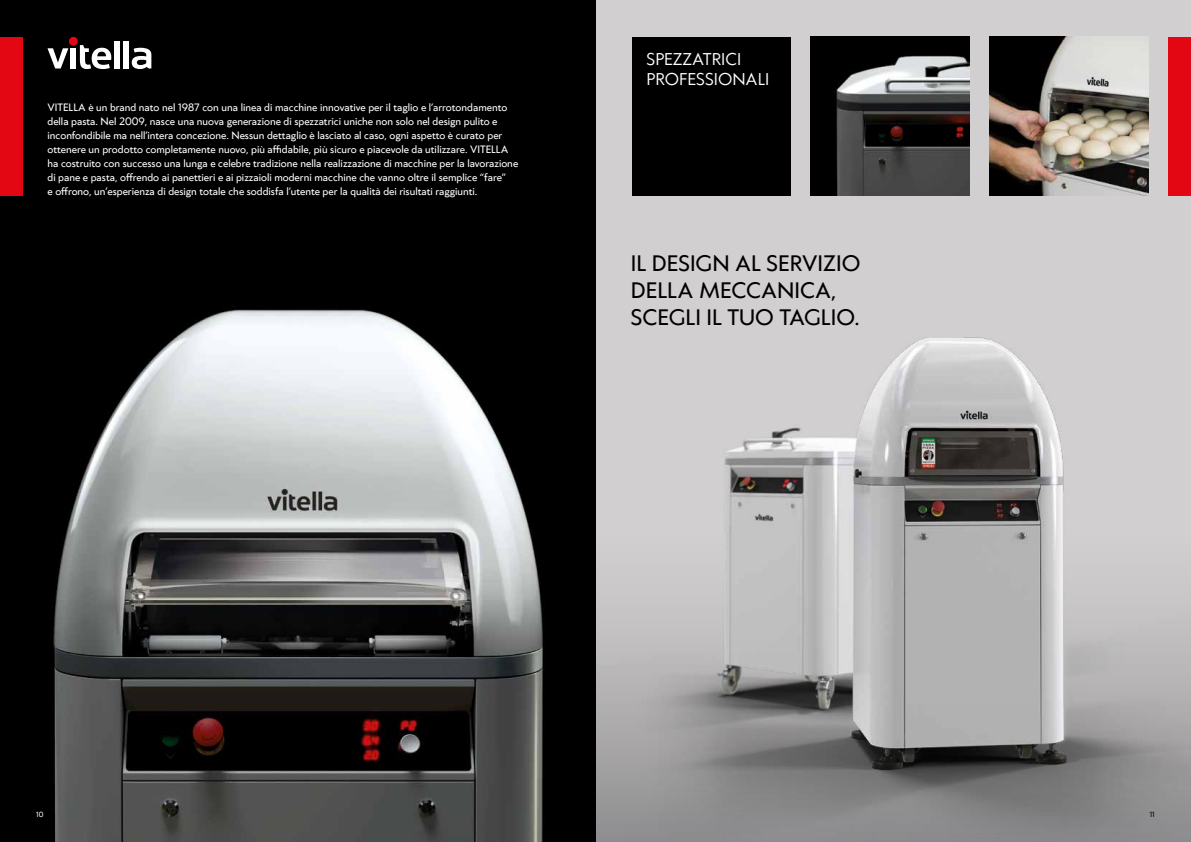
<style>
.page{position:relative;width:1191px;height:842px;background:#fff}
.page>*{position:absolute;margin:0;border:0;box-sizing:border-box;transform-origin:0 0}
.t1{font:21px/27px "Klein";color:#000}
.t2{font:16px/20px "Klein";color:#fff}
.t3{font:10px/14px "Klein";color:#fff}
.t4{font:7px "Klein";color:#fff}
.t5{font:7px "Klein";color:#000}
</style>
<div class="page">
<div style="left:595px;top:0;width:596px;height:842px;background:#d1cfcf"></div>
<img style="left:596px;top:337px;width:595px;height:505px">
<div style="left:0;top:0;width:595px;height:842px;background:#000"></div>
<img style="left:53px;top:309px;width:491px;height:533px">
<div style="left:1168px;top:37px;width:23px;height:158px;background:#e30613"></div>
<div style="left:0;top:37px;width:23px;height:158px;background:#e30613"></div>
<div style="left:632px;top:37px;width:159px;height:158px;background:#000"></div>
<img style="left:811px;top:37px;width:158px;height:158px">
<div style="left:69px;top:37px;width:9px;height:9px;background:#e30613;border-radius:50%"></div>
<div style="left:71px;top:48px;width:5px;height:20px;background:#fff"></div>
<div style="left:124px;top:41px;width:5px;height:27px;background:#fff"></div>
<svg style="left:132px;top:48px;width:19px;height:21px"></svg>
<div style="left:115px;top:41px;width:5px;height:27px;background:#fff"></div>
<svg style="left:47px;top:48px;width:21px;height:20px"></svg>
<svg style="left:80px;top:45px;width:31px;height:24px"></svg>
<img style="left:989px;top:37px;width:159px;height:158px">
<hr style="left:595px;top:0;width:1px;height:842px;background:#000">
<p class="t3" style="left:47px;top:100px;width:472px">VITELLA è un brand nato nel 1987 con una linea di macchine innovative per il taglio e l’arrotondamento della pasta. Nel 2009, nasce una nuova generazione di spezzatrici uniche non solo nel design pulito e inconfondibile ma nell’intera concezione. Nessun dettaglio è lasciato al caso, ogni aspetto è curato per ottenere un prodotto completamente nuovo, più affidabile, più sicuro e piacevole da utilizzare. VITELLA ha costruito con successo una lunga e celebre tradizione nella realizzazione di macchine per la lavorazione di pane e pasta, offrendo ai panettieri e ai pizzaioli moderni macchine che vanno oltre il semplice “fare”<br>e offrono, un’esperienza di design totale che soddisfa l’utente per la qualità dei risultati raggiunti.</p>
<h2 class="t2" style="left:646px;top:48px;width:124px">SPEZZATRICI<br>PROFESSIONALI</h2>
<h1 class="t1" style="left:631px;top:249px;width:231px">IL DESIGN AL SERVIZIO<br>DELLA MECCANICA,<br>SCEGLI IL TUO TAGLIO.</h1>
<p class="t4" style="left:36px;top:809px;width:9px">10</p>
<p class="t5" style="left:1149px;top:809px;width:7px">11</p>
</div>
